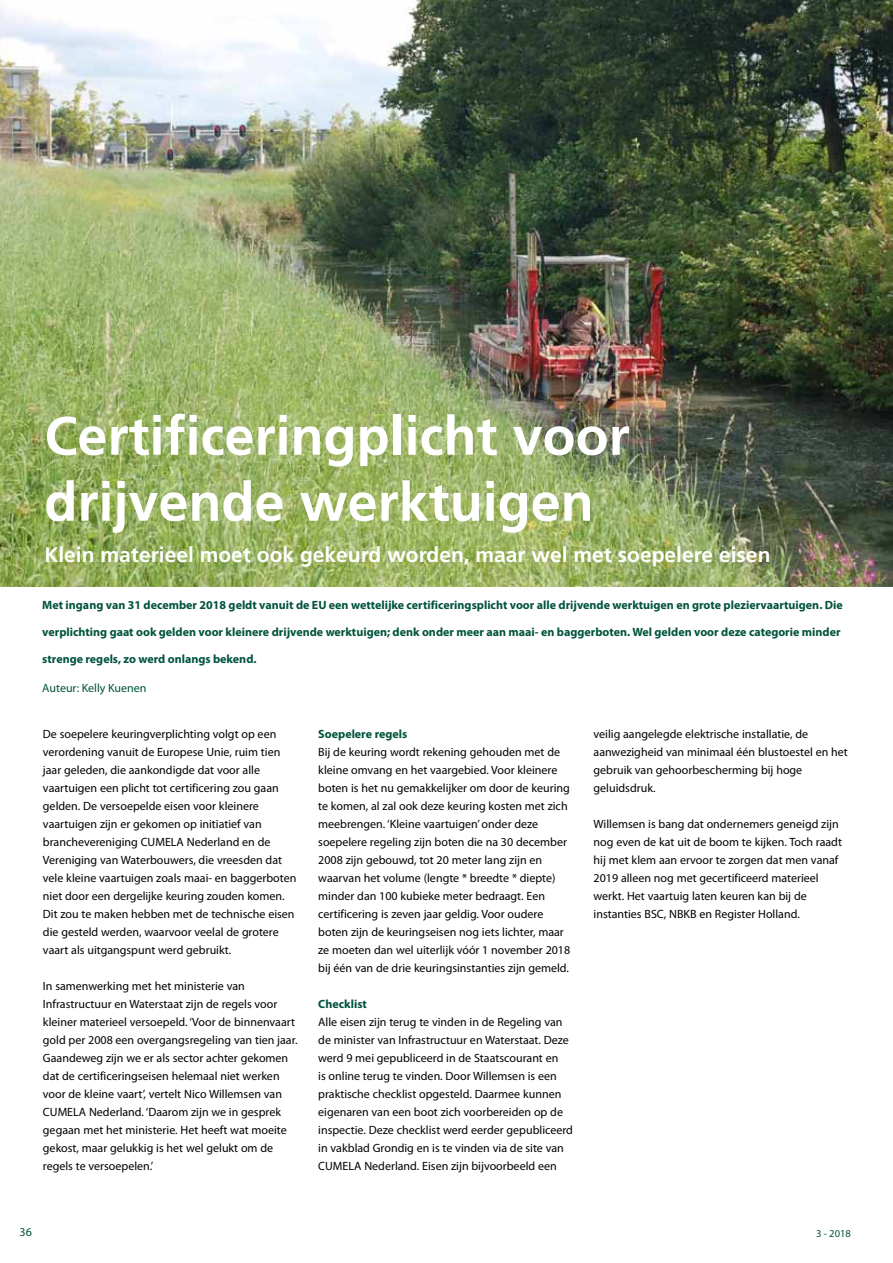
<style>
.page{position:relative;width:893px;height:1263px;background:#fff}
.page>*{position:absolute;margin:0;border:0;box-sizing:border-box;transform-origin:0 0}
.t1{font:700 54px/66px "Frutiger";color:#fff}
.t2{font:700 21px "Frutiger";color:#fff}
.t3{font:12px/18px "Myriad Pro";color:#000}
.t4{font:700 12px "Myriad Pro";color:#00533d}
.t5{font:12px "Myriad Pro";color:#00533d}
.t6{font:10.5px "Myriad Pro";color:#00533d}
</style>
<div class="page">
<img style="left:0;top:0;width:893px;height:586px">
<h1 class="t1" style="left:44px;top:402px;width:587px">Certificeringplicht voor drijvende werktuigen</h1>
<h2 class="t2" style="left:44px;top:542px;width:727px">Klein materieel moet ook gekeurd worden, maar wel met soepelere eisen</h2>
<p class="t4" style="left:42px;top:597px;width:802px">Met ingang van 31 december 2018 geldt vanuit de EU een wettelijke certificeringsplicht voor alle drijvende werktuigen en grote pleziervaartuigen. Die</p>
<p class="t4" style="left:42px;top:624px;width:800px">verplichting gaat ook gelden voor kleinere drijvende werktuigen; denk onder meer aan maai- en baggerboten. Wel gelden voor deze categorie minder</p>
<p class="t4" style="left:42px;top:651px;width:216px">strenge regels, zo werd onlangs bekend.</p>
<p class="t5" style="left:42px;top:680px;width:106px">Auteur: Kelly Kuenen</p>
<p class="t3" style="left:43px;top:725px;width:255px">De soepelere keuringverplichting volgt op een verordening vanuit de Europese Unie, ruim tien jaar geleden, die aankondigde dat voor alle vaartuigen een plicht tot certificering zou gaan gelden. De versoepelde eisen voor kleinere vaartuigen zijn er gekomen op initiatief van branchevereniging CUMELA Nederland en de Vereniging van Waterbouwers, die vreesden dat vele kleine vaartuigen zoals maai- en baggerboten niet door een dergelijke keuring zouden komen.<br>Dit zou te maken hebben met de technische eisen die gesteld werden, waarvoor veelal de grotere vaart als uitgangspunt werd gebruikt.</p>
<p class="t3" style="left:43px;top:977px;width:256px">In samenwerking met het ministerie van Infrastructuur en Waterstaat zijn de regels voor kleiner materieel versoepeld. ‘Voor de binnenvaart gold per 2008 een overgangsregeling van tien jaar.<br>Gaandeweg zijn we er als sector achter gekomen dat de certificeringseisen helemaal niet werken voor de kleine vaart’, vertelt Nico Willemsen van CUMELA Nederland. ‘Daarom zijn we in gesprek gegaan met het ministerie. Het heeft wat moeite gekost, maar gelukkig is het wel gelukt om de regels te versoepelen.’</p>
<p class="t4" style="left:318px;top:726px;width:91px">Soepelere regels</p>
<p class="t3" style="left:318px;top:743px;width:253px">Bij de keuring wordt rekening gehouden met de kleine omvang en het vaargebied. Voor kleinere boten is het nu gemakkelijker om door de keuring te komen, al zal ook deze keuring kosten met zich meebrengen. ‘Kleine vaartuigen’ onder deze soepelere regeling zijn boten die na 30 december 2008 zijn gebouwd, tot 20 meter lang zijn en waarvan het volume (lengte * breedte * diepte) minder dan 100 kubieke meter bedraagt. Een certificering is zeven jaar geldig. Voor oudere boten zijn de keuringseisen nog iets lichter, maar ze moeten dan wel uiterlijk vóór 1 november 2018 bij één van de drie keuringsinstanties zijn gemeld.</p>
<p class="t4" style="left:318px;top:996px;width:50px">Checklist</p>
<p class="t3" style="left:318px;top:1013px;width:256px">Alle eisen zijn terug te vinden in de Regeling van de minister van Infrastructuur en Waterstaat. Deze werd 9 mei gepubliceerd in de Staatscourant en<br>is online terug te vinden. Door Willemsen is een praktische checklist opgesteld. Daarmee kunnen eigenaren van een boot zich voorbereiden op de inspectie. Deze checklist werd eerder gepubliceerd in vakblad Grondig en is te vinden via de site van CUMELA Nederland. Eisen zijn bijvoorbeeld een</p>
<p class="t3" style="left:594px;top:725px;width:256px">veilig aangelegde elektrische installatie, de aanwezigheid van minimaal één blustoestel en het gebruik van gehoorbescherming bij hoge geluidsdruk.</p>
<p class="t3" style="left:594px;top:815px;width:250px">Willemsen is bang dat ondernemers geneigd zijn nog even de kat uit de boom te kijken. Toch raadt hij met klem aan ervoor te zorgen dat men vanaf 2019 alleen nog met gecertificeerd materieel werkt. Het vaartuig laten keuren kan bij de instanties BSC, NBKB en Register Holland.</p>
<p class="t5" style="left:20px;top:1224px;width:14px">36</p>
<p class="t6" style="left:816px;top:1227px;width:36px">3 - 2018</p>
</div>
